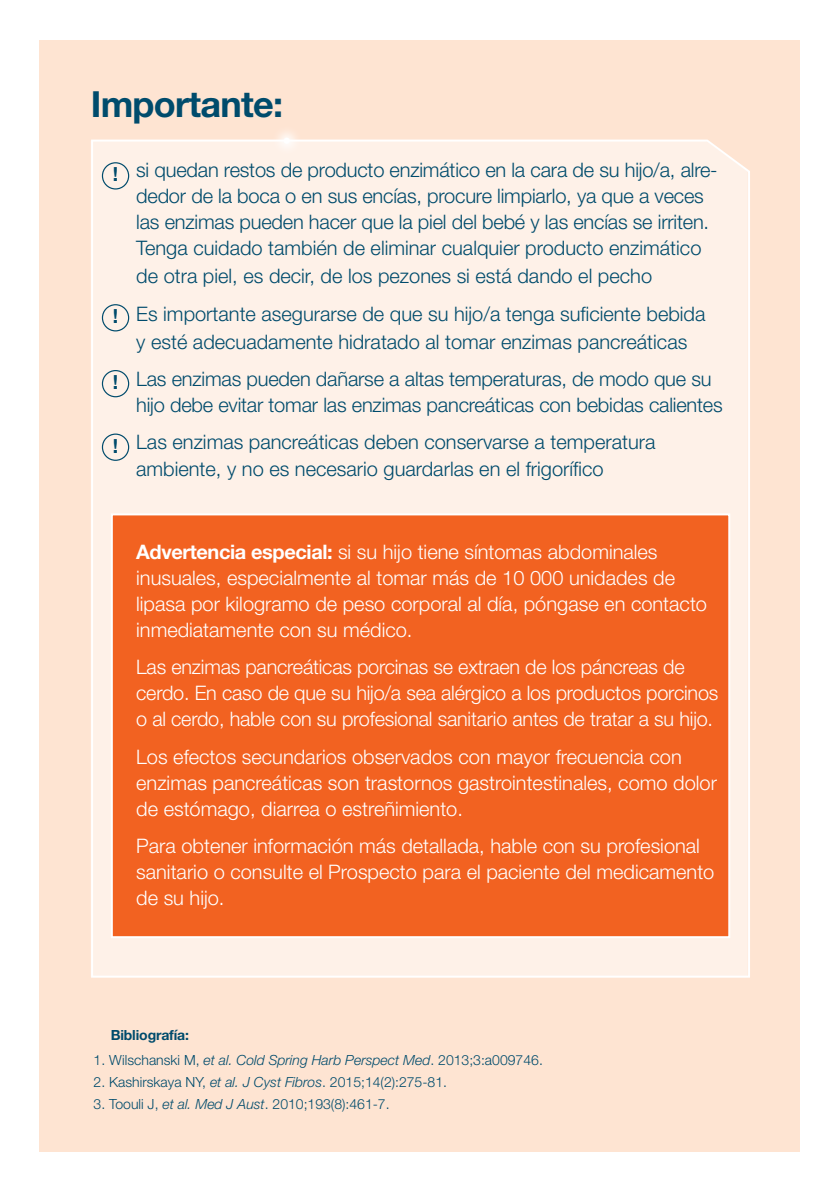
<style>
.page{position:relative;width:840px;height:1191px;background:#fff}
.page>*{position:absolute;margin:0;border:0;box-sizing:border-box;transform-origin:0 0}
.t1{font:700 36px "Helvetica Neue LT Pro";letter-spacing:-.02em;color:#004b6c}
.t2{font:300 20px/26px "Helvetica Neue LT Pro";color:#fff}
.t3{font:300 20px/26px "Helvetica Neue LT Pro";color:#004b6c}
.t4{font:700 19.4px "Helvetica Neue LT Pro";color:#004b6c}
.t5{font:300 14px "Helvetica Neue LT Pro";color:#004b6c}
.t6{font:700 14px "Helvetica Neue LT Pro";letter-spacing:-.01em;color:#004b6c}
.s1{font-weight:700}
.s2{font-style:italic}
</style>
<div class="page">
<div style="left:40px;top:40px;width:759px;height:1111px;background:#fee4d2"></div>
<div style="left:91px;top:139px;width:659px;height:839px;background:#fef1e8"></div>
<div style="left:102px;top:162px;width:27px;height:27px;border:1px solid #004b6c;border-radius:50%"></div>
<div style="left:102px;top:304px;width:27px;height:27px;border:1px solid #004b6c;border-radius:50%"></div>
<div style="left:102px;top:370px;width:27px;height:27px;border:1px solid #004b6c;border-radius:50%"></div>
<div style="left:102px;top:433px;width:27px;height:28px;border:1px solid #004b6c;border-radius:50%"></div>
<img style="left:258px;top:132px;width:57px;height:28px">
<div style="left:283px;top:138px;width:7px;height:6px;background:#fff;border-radius:50%"></div>
<div style="left:111px;top:513px;width:618px;height:425px;background:#f26221;border:2px solid #fff"></div>
<h1 class="t1" style="left:91px;top:82px;width:194px">Importante:</h1>
<p class="t3" style="left:136px;top:157px;width:582px">si quedan restos de producto enzimático en la cara de su hijo/a, alre&shy;dedor de la boca o en sus encías, procure limpiarlo, ya que a veces las enzimas pueden hacer que la piel del bebé y las encías se irriten.<br>Tenga cuidado también de eliminar cualquier producto enzimático</p>
<p class="t3" style="left:136px;top:257px;width:570px;line-height:37.4px">de otra piel, es decir, de los pezones si está dando el pecho<br>Es importante asegurarse de que su hijo/a tenga suficiente bebida</p>
<p class="t3" style="left:136px;top:322px;width:576px;line-height:37.4px">y esté adecuadamente hidratado al tomar enzimas pancreáticas<br>Las enzimas pueden dañarse a altas temperaturas, de modo que su</p>
<p class="t3" style="left:136px;top:386px;width:587px;line-height:37.4px">hijo debe evitar tomar las enzimas pancreáticas con bebidas calientes<br>Las enzimas pancreáticas deben conservarse a temperatura</p>
<p class="t3" style="left:136px;top:455px;width:468px">ambiente, y no es necesario guardarlas en el frigorífico</p>
<p class="t4" style="left:113px;top:162px;width:7px">!</p>
<p class="t4" style="left:113px;top:304px;width:7px">!</p>
<p class="t4" style="left:113px;top:370px;width:7px">!</p>
<p class="t4" style="left:113px;top:433px;width:7px">!</p>
<p class="t2" style="left:136px;top:538px;width:572px"><span class="s1">Advertencia especial:</span> si su hijo tiene síntomas abdominales inusuales, especialmente al tomar más de 10 000 unidades de lipasa por kilogramo de peso corporal al día, póngase en contacto inmediatamente con su médico.</p>
<p class="t2" style="left:136px;top:654px;width:583px">Las enzimas pancreáticas porcinas se extraen de los páncreas de cerdo. En caso de que su hijo/a sea alérgico a los productos porcinos o al cerdo, hable con su profesional sanitario antes de tratar a su hijo.</p>
<p class="t2" style="left:136px;top:743px;width:582px">Los efectos secundarios observados con mayor frecuencia con enzimas pancreáticas son trastornos gastrointestinales, como dolor de estómago, diarrea o estreñimiento.</p>
<p class="t2" style="left:136px;top:832px;width:579px">Para obtener información más detallada, hable con su profesional sanitario o consulte el Prospecto para el paciente del medicamento de su hijo.</p>
<p class="t6" style="left:111px;top:1026px;width:80px">Bibliografía:</p>
<p class="t5" style="left:94px;top:1051px;width:450px">1. Wilschanski M, <span class="s2">et al. Cold Spring Harb Perspect Med</span>. 2013;3:a009746.</p>
<p class="t5" style="left:94px;top:1073px;width:355px">2. Kashirskaya NY, <span class="s2">et al. J Cyst Fibros</span>. 2015;14(2):275-81.</p>
<p class="t5" style="left:94px;top:1095px;width:297px">3. Toouli J, <span class="s2">et al. Med J Aust</span>. 2010;193(8):461-7.</p>
</div>
